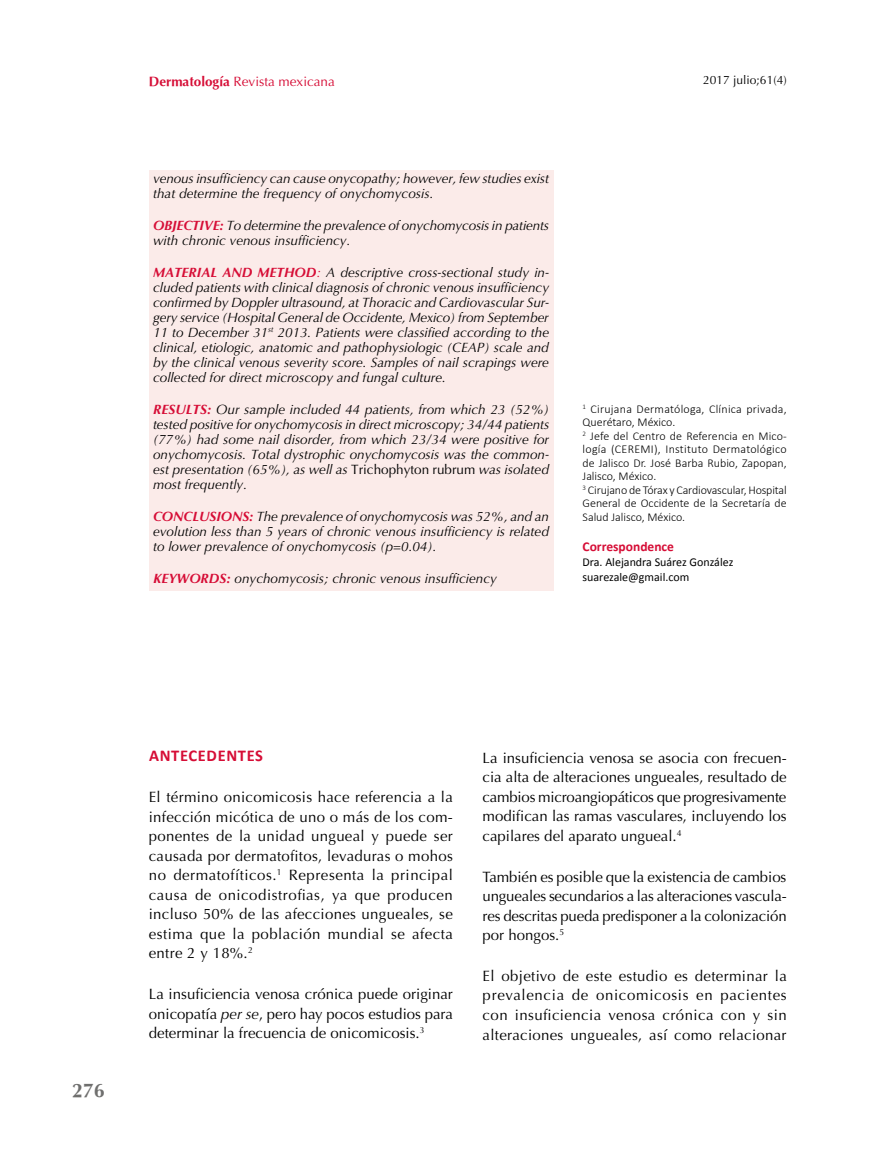
<style>
.page{position:relative;width:893px;height:1149px;background:#fff}
.page>*{position:absolute;margin:0;border:0;box-sizing:border-box;transform-origin:0 0}
.t1{font:700 19.5px "Optima";color:#6f6f6e}
.t2{font:700 16.5px "Calibri";letter-spacing:.04em;color:#d60d36}
.t3{font:15px/19.5px "Optima";color:#000;text-align:justify}
.t4{font:italic 13.5px/15px "Optima";color:#000;text-align:justify}
.t5{font:13.5px "Optima";color:#d60d36}
.t6{font:700 13.5px "Calibri";color:#d60d36}
.t7{font:300 12px/13.5px "Calibri";color:#000}
.t8{font:12px/15px "Calibri";color:#000}
.t9{font:12px "Optima";color:#000}
.s1{font-weight:700}
.s2{font-weight:700;color:#d60d36}
.s3{color:#d60d36}
.s4{font-style:normal}
.s5{font-style:italic}
</style>
<div class="page">
<div style="left:149px;top:170px;width:404px;height:420px;background:#fbebe9"></div>
<p class="t5" style="left:149px;top:73px;width:188px"><span class="s1">Dermatología</span> Revista mexicana</p>
<p class="t9" style="left:703px;top:73px;width:85px">2017 julio;61(4)</p>
<p class="t4" style="left:153px;top:171px;width:397px">venous insufficiency can cause onycopathy; however, few studies exist that determine the frequency of onychomycosis.</p>
<p class="t4" style="left:153px;top:218px;width:397px"><span class="s2">OBJECTIVE:</span> To determine the prevalence of onychomycosis in patients with chronic venous insufficiency.</p>
<p class="t4" style="left:153px;top:265px;width:398px"><span class="s2">MATERIAL AND METHOD</span><span class="s3">:</span> A descriptive cross-sectional study in&shy;cluded patients with clinical diagnosis of chronic venous insufficiency confirmed by Doppler ultrasound, at Thoracic and Cardiovascular Sur&shy;gery service (Hospital General de Occidente, Mexico) from September 11 to December 31<sup>st</sup> 2013. Patients were classified according to the clinical, etiologic, anatomic and pathophysiologic (CEAP) scale and by the clinical venous severity score. Samples of nail scrapings were collected for direct microscopy and fungal culture.</p>
<p class="t4" style="left:153px;top:402px;width:398px"><span class="s2">RESULTS:</span> Our sample included 44 patients, from which 23 (52%) tested positive for onychomycosis in direct microscopy; 34/44 patients (77%) had some nail disorder, from which 23/34 were positive for onychomycosis. Total dystrophic onychomycosis was the common&shy;est presentation (65%), as well as <span class="s4">Trichophyton rubrum</span> was isolated most frequently.</p>
<p class="t4" style="left:153px;top:509px;width:397px"><span class="s2">CONCLUSIONS:</span> The prevalence of onychomycosis was 52%, and an evolution less than 5 years of chronic venous insufficiency is related to lower prevalence of onychomycosis (p=0.04).</p>
<p class="t4" style="left:153px;top:571px;width:345px"><span class="s2">KEYWORDS:</span> onychomycosis; chronic venous insufficiency</p>
<p class="t7" style="left:583px;top:403px;width:206px"><sup>1</sup> Cirujana Dermatóloga, Clínica privada, Querétaro, México.<br><sup>2</sup> Jefe del Centro de Referencia en Mico&shy;logía (CEREMI), Instituto Dermatológico de Jalisco Dr. José Barba Rubio, Zapopan, Jalisco, México.<br><sup>3</sup> Cirujano de Tórax y Cardiovascular, Hospital General de Occidente de la Secretaría de Salud Jalisco, México.</p>
<p class="t6" style="left:583px;top:540px;width:93px">Correspondence</p>
<p class="t8" style="left:583px;top:555px;width:152px">Dra. Alejandra Suárez González suarezale@gmail.com</p>
<h1 class="t1" style="left:72px;top:1082px;width:34px">276</h1>
<p class="t2" style="left:149px;top:747px;width:115px">ANTECEDENTES</p>
<p class="t3" style="left:149px;top:787px;width:306px">El término onicomicosis hace referencia a la infección micótica de uno o más de los com&shy;ponentes de la unidad ungueal y puede ser causada por dermatofitos, levaduras o mohos no dermatofíticos.<sup>1</sup> Representa la principal causa de onicodistrofias, ya que producen incluso 50% de las afecciones ungueales, se estima que la población mundial se afecta entre 2 y 18%.<sup>2</sup></p>
<p class="t3" style="left:149px;top:984px;width:306px">La insuficiencia venosa crónica puede originar onicopatía <span class="s5">per se</span>, pero hay pocos estudios para determinar la frecuencia de onicomicosis.<sup>3</sup></p>
<p class="t3" style="left:483px;top:747px;width:306px">La insuficiencia venosa se asocia con frecuen&shy;cia alta de alteraciones ungueales, resultado de cambios microangiopáticos que progresivamente modifican las ramas vasculares, incluyendo los capilares del aparato ungueal.<sup>4</sup></p>
<p class="t3" style="left:483px;top:866px;width:306px">También es posible que la existencia de cambios ungueales secundarios a las alteraciones vascula&shy;res descritas pueda predisponer a la colonización por hongos.<sup>5</sup></p>
<p class="t3" style="left:483px;top:966px;width:306px">El objetivo de este estudio es determinar la prevalencia de onicomicosis en pacientes con insuficiencia venosa crónica con y sin alteraciones ungueales, así como relacionar</p>
</div>
